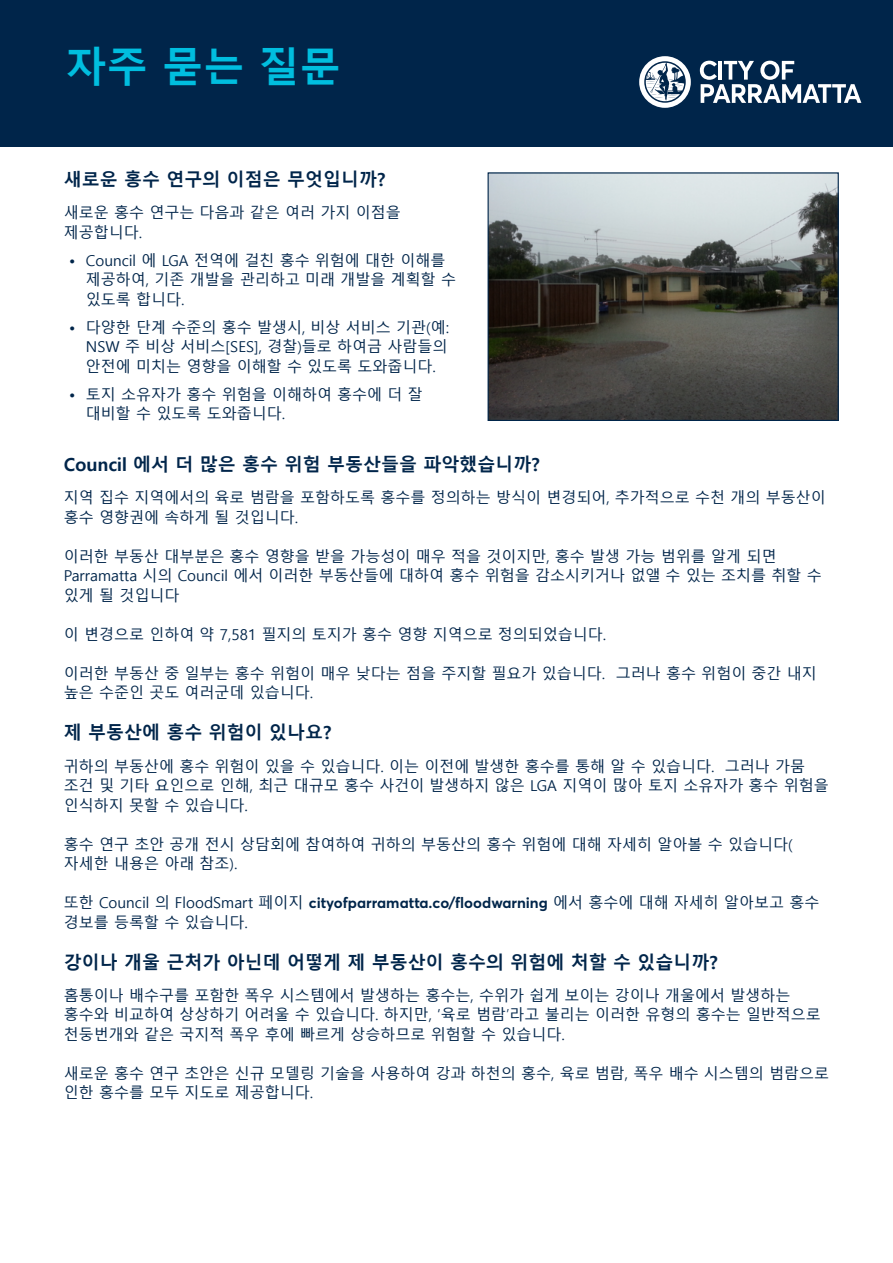
<style>
.page{position:relative;width:893px;height:1263px;background:#fff}
.page>*{position:absolute;margin:0;border:0;box-sizing:border-box;transform-origin:0 0}
.t1{font:700 41.1px "Malgun Gothic";color:#00bedf}
.t2{font:700 18px "Malgun Gothic";color:#00254a}
.t3{font:15px/19.5px "Malgun Gothic";color:#00254a}
.s1{font-family:"Parramatta";font-weight:700}
</style>
<div class="page">
<div style="left:0;top:0;width:893px;height:147px;background:#00254a"></div>
<svg style="left:700px;top:61px;width:161px;height:42px"></svg>
<svg style="left:639px;top:56px;width:52px;height:52px"></svg>
<img style="left:490px;top:174px;width:347px;height:245px">
<div style="left:488px;top:172px;width:351px;height:249px;border:1px solid #00254a"></div>
<h1 class="t1" style="left:66px;top:42px;width:277px">자주 묻는 질문</h1>
<p class="t2" style="left:64px;top:169px;width:323px">새로운 홍수 연구의 이점은 무엇입니까?</p>
<p class="t3" style="left:64px;top:203px;width:338px">새로운 홍수 연구는 다음과 같은 여러 가지 이점을 제공합니다.</p>
<p class="t3" style="left:86px;top:251px;width:372px;text-indent:-17px">• Council 에 LGA 전역에 걸친 홍수 위험에 대한 이해를 제공하여, 기존 개발을 관리하고 미래 개발을 계획할 수 있도록 합니다.</p>
<p class="t3" style="left:86px;top:318px;width:365px;text-align:justify;text-indent:-17px">• 다양한 단계 수준의 홍수 발생시, 비상 서비스 기관(예:<br>NSW 주 비상 서비스[SES], 경찰)들로 하여금 사람들의 안전에 미치는 영향을 이해할 수 있도록 도와줍니다.</p>
<p class="t3" style="left:86px;top:385px;width:338px;text-indent:-17px">• 토지 소유자가 홍수 위험을 이해하여 홍수에 더 잘 대비할 수 있도록 도와줍니다.</p>
<p class="t2" style="left:64px;top:454px;width:477px">Council 에서 더 많은 홍수 위험 부동산들을 파악했습니까?</p>
<p class="t3" style="left:64px;top:488px;width:763px">지역 집수 지역에서의 육로 범람을 포함하도록 홍수를 정의하는 방식이 변경되어, 추가적으로 수천 개의 부동산이 홍수 영향권에 속하게 될 것입니다.</p>
<p class="t3" style="left:64px;top:547px;width:759px">이러한 부동산 대부분은 홍수 영향을 받을 가능성이 매우 적을 것이지만, 홍수 발생 가능 범위를 알게 되면<br>Parramatta 시의 Council 에서 이러한 부동산들에 대하여 홍수 위험을 감소시키거나 없앨 수 있는 조치를 취할 수 있게 될 것입니다</p>
<p class="t3" style="left:64px;top:625px;width:544px">이 변경으로 인하여 약 7,581 필지의 토지가 홍수 영향 지역으로 정의되었습니다.</p>
<p class="t3" style="left:64px;top:664px;width:755px">이러한 부동산 중 일부는 홍수 위험이 매우 낮다는 점을 주지할 필요가 있습니다. 그러나 홍수 위험이 중간 내지 높은 수준인 곳도 여러군데 있습니다.</p>
<p class="t2" style="left:64px;top:722px;width:269px">제 부동산에 홍수 위험이 있나요?</p>
<p class="t3" style="left:64px;top:757px;width:767px">귀하의 부동산에 홍수 위험이 있을 수 있습니다. 이는 이전에 발생한 홍수를 통해 알 수 있습니다. 그러나 가뭄 조건 및 기타 요인으로 인해, 최근 대규모 홍수 사건이 발생하지 않은 LGA 지역이 많아 토지 소유자가 홍수 위험을 인식하지 못할 수 있습니다.</p>
<p class="t3" style="left:64px;top:835px;width:730px">홍수 연구 초안 공개 전시 상담회에 참여하여 귀하의 부동산의 홍수 위험에 대해 자세히 알아볼 수 있습니다( 자세한 내용은 아래 참조).</p>
<p class="t3" style="left:64px;top:893px;width:757px">또한 Council 의 FloodSmart 페이지 <span class="s1">cityofparramatta.co/floodwarning</span> 에서 홍수에 대해 자세히 알아보고 홍수 경보를 등록할 수 있습니다.</p>
<p class="t2" style="left:64px;top:951px;width:655px">강이나 개울 근처가 아닌데 어떻게 제 부동산이 홍수의 위험에 처할 수 있습니까?</p>
<p class="t3" style="left:64px;top:986px;width:759px">홈통이나 배수구를 포함한 폭우 시스템에서 발생하는 홍수는, 수위가 쉽게 보이는 강이나 개울에서 발생하는 홍수와 비교하여 상상하기 어려울 수 있습니다. 하지만, ‘육로 범람’라고 불리는 이러한 유형의 홍수는 일반적으로 천둥번개와 같은 국지적 폭우 후에 빠르게 상승하므로 위험할 수 있습니다.</p>
<p class="t3" style="left:64px;top:1064px;width:767px">새로운 홍수 연구 초안은 신규 모델링 기술을 사용하여 강과 하천의 홍수, 육로 범람, 폭우 배수 시스템의 범람으로 인한 홍수를 모두 지도로 제공합니다.</p>
</div>
